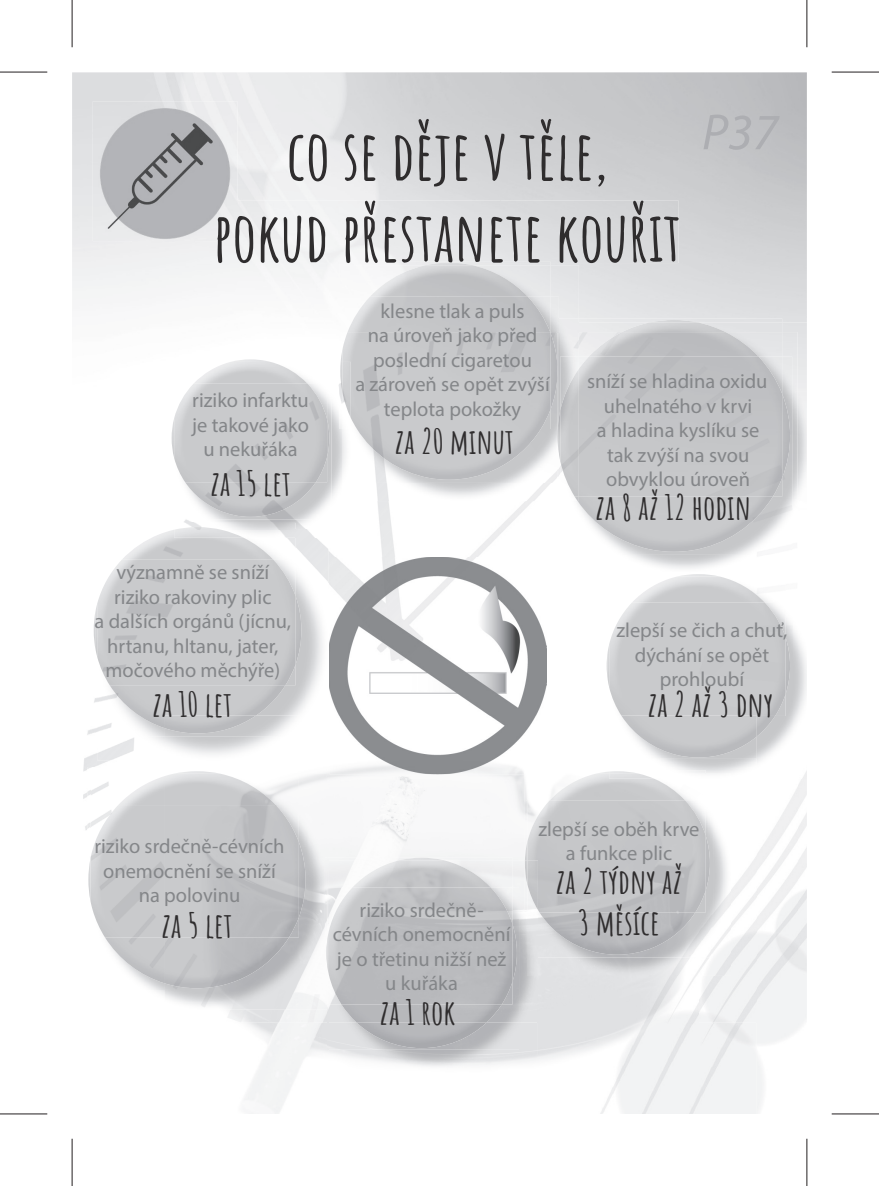
<style>
.page{position:relative;width:879px;height:1186px;background:#fff}
.page>*{position:absolute;margin:0;border:0;box-sizing:border-box;transform-origin:0 0}
.t1{font:700 68.08px/81.7px "Amatic SC";color:#2f2d2e;text-align:center}
.t2{font:italic 51.1px "Myriad Pro";color:#adaeb2}
.t3{font:700 33.95px/40.8px "Amatic SC";color:#2f2d2e;text-align:center}
.t4{font:20.47px/24.5px "Myriad Pro";color:#848689;text-align:center}
</style>
<div class="page">
<img style="left:756px;top:779px;width:50px;height:335px">
<img style="left:244px;top:1022px;width:512px;height:92px">
<img style="left:217px;top:201px;width:461px;height:62px">
<img style="left:328px;top:501px;width:205px;height:82px">
<img style="left:546px;top:643px;width:1px;height:45px">
<img style="left:83px;top:698px;width:28px;height:133px">
<img style="left:698px;top:779px;width:99px;height:243px">
<img style="left:327px;top:776px;width:197px;height:84px">
<img style="left:228px;top:1009px;width:99px;height:13px">
<img style="left:537px;top:976px;width:161px;height:46px">
<img style="left:184px;top:404px;width:166px;height:134px">
<img style="left:184px;top:397px;width:147px;height:123px">
<img style="left:194px;top:362px;width:113px;height:22px">
<img style="left:185px;top:419px;width:144px;height:98px">
<img style="left:171px;top:420px;width:3px;height:36px">
<img style="left:174px;top:384px;width:153px;height:98px">
<img style="left:782px;top:322px;width:24px;height:173px">
<img style="left:630px;top:332px;width:167px;height:237px">
<img style="left:578px;top:318px;width:204px;height:4px">
<img style="left:578px;top:332px;width:11px;height:24px">
<img style="left:758px;top:332px;width:24px;height:24px">
<img style="left:624px;top:356px;width:168px;height:199px">
<svg style="left:578px;top:358px;width:9px;height:11px"></svg>
<img style="left:649px;top:320px;width:49px;height:2px">
<img style="left:621px;top:322px;width:104px;height:10px">
<img style="left:589px;top:332px;width:169px;height:24px">
<img style="left:577px;top:394px;width:212px;height:158px">
<div style="left:587px;top:356px;width:195px;height:141px;background:#c3c4c7"></div>
<img style="left:764px;top:585px;width:21px;height:18px">
<img style="left:719px;top:577px;width:45px;height:26px">
<img style="left:792px;top:603px;width:1px;height:155px">
<img style="left:756px;top:615px;width:36px;height:143px">
<img style="left:756px;top:716px;width:19px;height:20px">
<img style="left:786px;top:637px;width:3px;height:57px">
<div style="left:609px;top:613px;width:177px;height:103px;background:#c9cacc"></div>
<img style="left:775px;top:694px;width:10px;height:22px">
<img style="left:609px;top:687px;width:12px;height:28px">
<svg style="left:609px;top:715px;width:12px;height:1px"></svg>
<div style="left:719px;top:603px;width:66px;height:41px;background:#c9cacc"></div>
<img style="left:606px;top:574px;width:113px;height:106px">
<img style="left:621px;top:715px;width:135px;height:42px">
<img style="left:785px;top:637px;width:1px;height:57px">
<img style="left:764px;top:603px;width:14px;height:18px">
<img style="left:607px;top:644px;width:2px;height:42px">
<img style="left:97px;top:538px;width:231px;height:222px">
<img style="left:165px;top:715px;width:163px;height:45px">
<img style="left:273px;top:530px;width:55px;height:8px">
<img style="left:184px;top:522px;width:111px;height:8px">
<img style="left:273px;top:538px;width:22px;height:22px">
<img style="left:304px;top:560px;width:1px;height:155px">
<svg style="left:304px;top:715px;width:1px;height:22px"></svg>
<img style="left:96px;top:697px;width:1px;height:40px">
<img style="left:97px;top:560px;width:207px;height:177px">
<img style="left:165px;top:715px;width:139px;height:22px">
<img style="left:175px;top:527px;width:47px;height:3px">
<img style="left:94px;top:538px;width:28px;height:113px">
<img style="left:122px;top:530px;width:151px;height:30px">
<img style="left:174px;top:530px;width:69px;height:8px">
<img style="left:285px;top:664px;width:16px;height:49px">
<img style="left:110px;top:685px;width:175px;height:43px">
<img style="left:165px;top:715px;width:91px;height:18px">
<img style="left:295px;top:596px;width:6px;height:68px">
<img style="left:96px;top:604px;width:1px;height:52px">
<img style="left:97px;top:560px;width:198px;height:125px">
<img style="left:329px;top:1022px;width:208px;height:47px">
<img style="left:327px;top:858px;width:116px;height:29px">
<img style="left:327px;top:1022px;width:192px;height:28px">
<svg style="left:327px;top:1007px;width:2px;height:15px"></svg>
<img style="left:329px;top:887px;width:190px;height:135px">
<img style="left:356px;top:1022px;width:130px;height:26px">
<img style="left:341px;top:924px;width:175px;height:98px">
<img style="left:352px;top:860px;width:138px;height:27px">
<img style="left:329px;top:887px;width:183px;height:117px">
<img style="left:343px;top:483px;width:208px;height:18px">
<img style="left:558px;top:412px;width:2px;height:48px">
<img style="left:560px;top:356px;width:18px;height:13px">
<img style="left:560px;top:369px;width:18px;height:128px">
<img style="left:560px;top:410px;width:1px;height:51px">
<img style="left:339px;top:262px;width:211px;height:167px">
<img style="left:343px;top:265px;width:207px;height:32px">
<img style="left:340px;top:362px;width:2px;height:30px">
<img style="left:342px;top:418px;width:8px;height:65px">
<img style="left:550px;top:297px;width:8px;height:35px">
<img style="left:350px;top:332px;width:208px;height:151px">
<svg style="left:557px;top:318px;width:1px;height:14px"></svg>
<img style="left:557px;top:418px;width:1px;height:36px">
<img style="left:342px;top:395px;width:1px;height:34px">
<img style="left:342px;top:297px;width:5px;height:35px">
<img style="left:343px;top:332px;width:4px;height:16px">
<svg style="left:350px;top:418px;width:7px;height:11px"></svg>
<img style="left:425px;top:263px;width:47px;height:2px">
<img style="left:370px;top:265px;width:157px;height:32px">
<img style="left:357px;top:333px;width:200px;height:147px">
<svg style="left:557px;top:364px;width:1px;height:14px"></svg>
<svg style="left:340px;top:332px;width:3px;height:30px"></svg>
<img style="left:342px;top:362px;width:1px;height:33px">
<img style="left:347px;top:297px;width:203px;height:35px">
<img style="left:343px;top:362px;width:7px;height:56px">
<svg style="left:439px;top:263px;width:19px;height:1px"></svg>
<img style="left:537px;top:779px;width:193px;height:197px">
<img style="left:526px;top:917px;width:11px;height:59px">
<img style="left:684px;top:779px;width:21px;height:21px">
<img style="left:527px;top:779px;width:22px;height:21px">
<img style="left:712px;top:800px;width:1px;height:157px">
<img style="left:526px;top:912px;width:1px;height:45px">
<img style="left:526px;top:800px;width:1px;height:41px">
<img style="left:537px;top:800px;width:175px;height:157px">
<img style="left:526px;top:884px;width:1px;height:28px">
<img style="left:595px;top:771px;width:14px;height:3px">
<img style="left:549px;top:774px;width:135px;height:26px">
<img style="left:609px;top:774px;width:45px;height:5px">
<img style="left:539px;top:835px;width:170px;height:120px">
<svg style="left:524px;top:841px;width:3px;height:43px"></svg>
<img style="left:527px;top:800px;width:178px;height:112px">
<img style="left:527px;top:860px;width:10px;height:50px">
<img style="left:165px;top:774px;width:162px;height:235px">
<img style="left:325px;top:857px;width:2px;height:147px">
<svg style="left:326px;top:931px;width:3px;height:44px"></svg>
<img style="left:276px;top:774px;width:23px;height:31px">
<img style="left:91px;top:774px;width:129px;height:31px">
<img style="left:88px;top:858px;width:2px;height:43px">
<img style="left:165px;top:814px;width:142px;height:176px">
<img style="left:105px;top:937px;width:60px;height:46px">
<img style="left:165px;top:842px;width:140px;height:146px">
<img style="left:90px;top:806px;width:1px;height:50px">
<img style="left:93px;top:910px;width:12px;height:27px">
<img style="left:220px;top:774px;width:56px;height:31px">
<img style="left:118px;top:776px;width:47px;height:29px">
<svg style="left:165px;top:774px;width:8px;height:2px"></svg>
<img style="left:118px;top:805px;width:47px;height:1px">
<img style="left:91px;top:805px;width:27px;height:105px">
<svg style="left:299px;top:805px;width:8px;height:9px"></svg>
<img style="left:90px;top:856px;width:1px;height:47px">
<img style="left:165px;top:805px;width:134px;height:132px">
<img style="left:329px;top:557px;width:217px;height:217px">
<img style="left:524px;top:770px;width:22px;height:4px">
<img style="left:93px;top:101px;width:144px;height:140px">
<img style="left:217px;top:201px;width:20px;height:40px">
<hr style="left:0;top:72px;width:47px;height:1px;background:#231f20">
<hr style="left:831px;top:72px;width:47px;height:1px;background:#231f20">
<hr style="left:0;top:1113px;width:47px;height:1px;background:#231f20">
<hr style="left:831px;top:1113px;width:47px;height:1px;background:#231f20">
<hr style="left:72px;top:0;width:1px;height:47px;background:#231f20">
<hr style="left:72px;top:1139px;width:1px;height:47px;background:#231f20">
<hr style="left:806px;top:0;width:1px;height:47px;background:#231f20">
<hr style="left:806px;top:1139px;width:1px;height:47px;background:#231f20">
<h1 class="t1" style="left:213px;top:109px;width:470px">CO SE DĚJE V TĚLE,<br>POKUD PŘESTANETE KOUŘIT</h1>
<h2 class="t2" style="left:701px;top:101px;width:78px">P37</h2>
<p class="t4" style="left:192px;top:388px;width:118px">riziko infarktu je takové jako u nekuřáka</p>
<h3 class="t3" style="left:210px;top:461px;width:82px">ZA 15 LET</h3>
<p class="t4" style="left:95px;top:560px;width:198px">významně se sníží riziko rakoviny plic<br>a dalších orgánů (jícnu, hrtanu, hltanu, jater, močového měchýře)</p>
<h3 class="t3" style="left:152px;top:681px;width:82px">ZA 10 LET</h3>
<p class="t4" style="left:355px;top:298px;width:196px">klesne tlak a puls<br>na úroveň jako před poslední cigaretou<br>a zároveň se opět zvýší teplota pokožky</p>
<h3 class="t3" style="left:394px;top:418px;width:121px">ZA 20 MINUT</h3>
<p class="t4" style="left:587px;top:369px;width:182px">sníží se hladina oxidu uhelnatého v krvi<br>a hladina kyslíku se tak zvýší na svou obvyklou úroveň</p>
<h3 class="t3" style="left:595px;top:485px;width:157px">ZA 8 AŽ 12 HODIN</h3>
<p class="t4" style="left:616px;top:618px;width:172px">zlepší se čich a chuť, dýchání se opět prohloubí</p>
<h3 class="t3" style="left:647px;top:682px;width:127px">ZA 2 AŽ 3 DNY</h3>
<p class="t4" style="left:94px;top:834px;width:192px">riziko srdečně-cévních onemocnění se sníží na polovinu</p>
<h3 class="t3" style="left:161px;top:903px;width:73px">ZA 5 LET</h3>
<p class="t4" style="left:332px;top:897px;width:179px">riziko srdečně&shy;cévních onemocnění je o třetinu nižší než u kuřáka</p>
<h3 class="t3" style="left:379px;top:989px;width:77px">ZA 1 ROK</h3>
<p class="t4" style="left:538px;top:816px;width:162px">zlepší se oběh krve a funkce plic</p>
<h3 class="t3" style="left:555px;top:859px;width:128px">ZA 2 TÝDNY AŽ<br>3 MĚSÍCE</h3>
</div>
